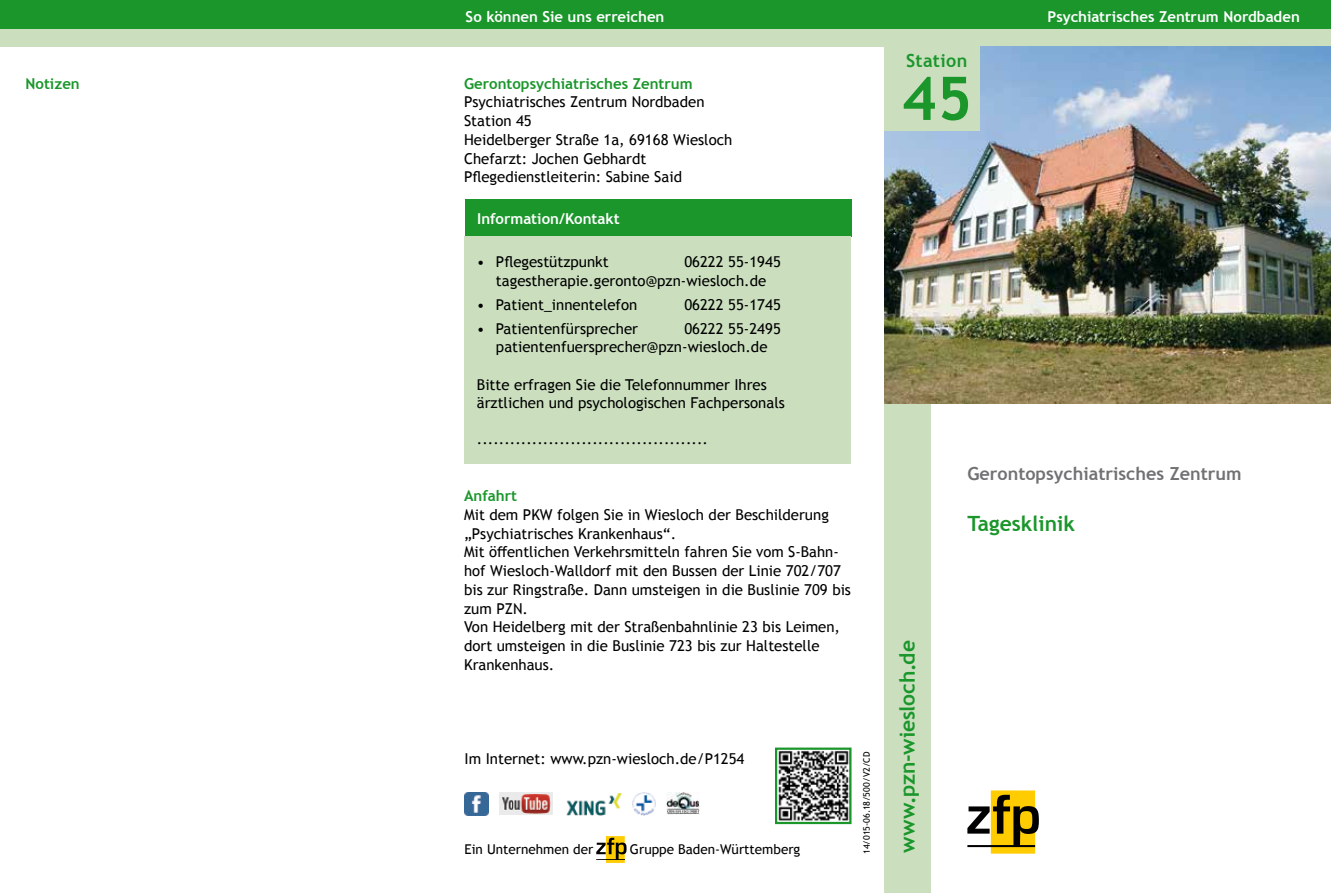
<style>
.page{position:relative;width:1331px;height:893px;background:#fff}
.page>*{position:absolute;margin:0;border:0;box-sizing:border-box;transform-origin:0 0}
.t1{font:700 60px "Trebuchet MS";color:#1a962b}
.t2{font:700 21px "Trebuchet MS";color:#1a962b}
.t3{font:700 18px "Trebuchet MS";color:#707172}
.t4{font:700 18px "Trebuchet MS";letter-spacing:.02em;color:#1a962b}
.t5{font:15px/18.8px "Trebuchet MS";color:#000}
.t6{font:700 15px "Trebuchet MS";color:#fff}
.t7{font:700 15px "Trebuchet MS";color:#1a962b}
.t8{font:13.5px "Trebuchet MS";color:#000}
.t9{font:9px "Trebuchet MS";letter-spacing:.01em;color:#000}
</style>
<div class="page">
<div style="left:991px;top:790px;width:44px;height:64px;background:#fecc00"></div>
<svg style="left:967px;top:795px;width:72px;height:52px"></svg>
<div style="left:884px;top:403px;width:47px;height:490px;background:#cbdfbf"></div>
<div style="left:0;top:0;width:1331px;height:30px;background:#1a962b"></div>
<div style="left:0;top:30px;width:1331px;height:17px;background:#cbdfbf"></div>
<div style="left:606px;top:836px;width:19px;height:27px;background:#fecc00"></div>
<svg style="left:596px;top:838px;width:30px;height:22px"></svg>
<img style="left:666px;top:792px;width:34px;height:23px">
<img style="left:633px;top:792px;width:22px;height:23px">
<img style="left:500px;top:792px;width:53px;height:23px">
<img style="left:465px;top:792px;width:23px;height:24px">
<img style="left:566px;top:793px;width:56px;height:22px">
<img style="left:884px;top:47px;width:447px;height:356px">
<svg style="left:775px;top:747px;width:77px;height:78px;background:#7b897d"></svg>
<div style="left:884px;top:43px;width:96px;height:88px;background:#cbdfbf"></div>
<div style="left:465px;top:199px;width:386px;height:38px;background:#1a962b"></div>
<div style="left:464px;top:236px;width:387px;height:228px;background:#cbdfbf"></div>
<p class="t7" style="left:26px;top:74px;width:56px">Notizen</p>
<p class="t6" style="left:466px;top:7px;width:200px">So können Sie uns erreichen</p>
<p class="t6" style="left:1047px;top:7px;width:254px">Psychiatrisches Zentrum Nordbaden</p>
<p class="t7" style="left:464px;top:74px;width:230px">Gerontopsychiatrisches Zentrum</p>
<p class="t5" style="left:464px;top:92px;width:270px">Psychiatrisches Zentrum Nordbaden<br>Station 45<br>Heidelberger Straße 1a, 69168 Wiesloch<br>Chefarzt: Jochen Gebhardt<br>Pflegedienstleiterin: Sabine Said</p>
<p class="t6" style="left:477px;top:209px;width:144px">Information/Kontakt</p>
<p class="t5" style="left:477px;top:252px;width:133px">• Pflegestützpunkt</p>
<p class="t5" style="left:496px;top:252px;width:286px;text-indent:188px">06222 55-1945 tagestherapie.geronto@pzn-wiesloch.de</p>
<p class="t5" style="left:477px;top:295px;width:162px">• Patient_innentelefon</p>
<p class="t5" style="left:684px;top:295px;width:98px">06222 55-1745</p>
<p class="t5" style="left:477px;top:319px;width:163px">• Patientenfürsprecher</p>
<p class="t5" style="left:496px;top:319px;width:286px;text-indent:188px">06222 55-2495 patientenfuersprecher@pzn-wiesloch.de</p>
<p class="t5" style="left:477px;top:375px;width:309px;line-height:18px">Bitte erfragen Sie die Telefonnummer Ihres ärztlichen und psychologischen Fachpersonals</p>
<p class="t5" style="left:477px;top:429px;width:233px">..........................................</p>
<p class="t7" style="left:464px;top:486px;width:55px">Anfahrt</p>
<p class="t5" style="left:464px;top:505px;width:388px">Mit dem PKW folgen Sie in Wiesloch der Beschilderung „Psychiatrisches Krankenhaus“.<br>Mit öffentlichen Verkehrsmitteln fahren Sie vom S-Bahn&shy;hof Wiesloch-Walldorf mit den Bussen der Linie 702/707 bis zur Ringstraße. Dann umsteigen in die Buslinie 709 bis zum PZN.<br>Von Heidelberg mit der Straßenbahnlinie 23 bis Leimen, dort umsteigen in die Buslinie 723 bis zur Haltestelle Krankenhaus.</p>
<p class="t5" style="left:465px;top:749px;width:281px">Im Internet: www.pzn-wiesloch.de/P1254</p>
<p class="t8" style="left:465px;top:840px;width:130px">Ein Unternehmen der</p>
<p class="t8" style="left:630px;top:840px;width:172px">Gruppe Baden-Württemberg</p>
<p class="t9" style="left:861px;top:854px;width:103px;rotate:-90deg">14/015-06.18/500/V2/CD</p>
<p class="t4" style="left:906px;top:49px;width:63px">Station</p>
<h1 class="t1" style="left:902px;top:61px;width:72px">45</h1>
<h2 class="t2" style="left:894px;top:853px;width:214px;rotate:-90deg">www.pzn-wiesloch.de</h2>
<p class="t3" style="left:967px;top:462px;width:276px">Gerontopsychiatrisches Zentrum</p>
<h2 class="t2" style="left:967px;top:511px;width:109px">Tagesklinik</h2>
</div>
